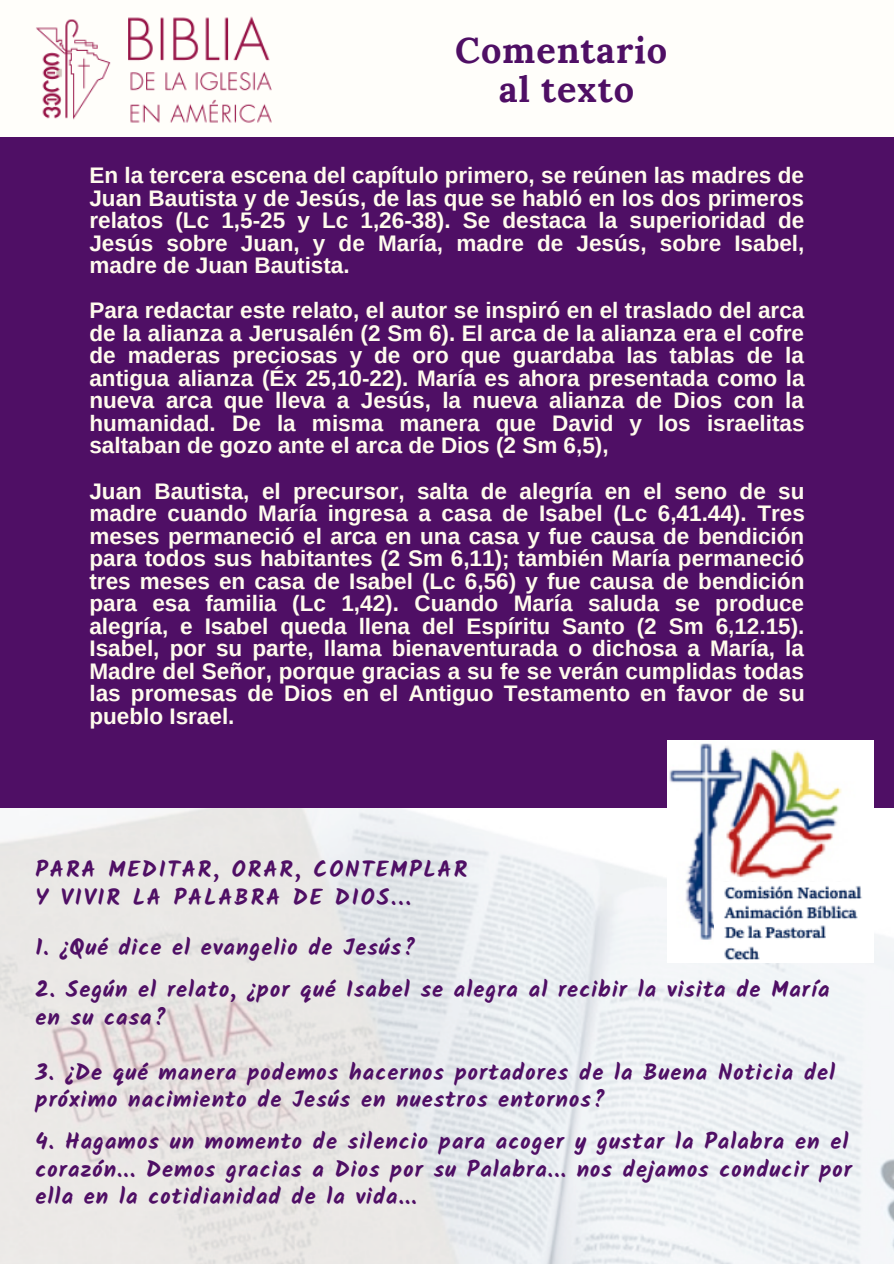
<style>
.page{position:relative;width:894px;height:1264px;background:#fff}
.page>*{position:absolute;margin:0;border:0;box-sizing:border-box;transform-origin:0 0}
.t1{font:700 36px "Lora";letter-spacing:.025em;color:#4f0f65}
.t2{font:700 22.5px/22.5px "Arimo";color:#fffbed;text-align:justify}
.t3{font:700 22.5px/27.5px "Kalam";letter-spacing:.045em;color:#4f0f65}
.t4{font:700 22.5px "Kalam";letter-spacing:.085em;color:#4f0f65}
</style>
<div class="page">
<div style="left:0;top:0;width:893px;height:1263px;background:#fffefa"></div>
<img style="left:0;top:807px;width:893px;height:456px">
<div style="left:0;top:137px;width:893px;height:670px;background:#4f0f65"></div>
<img style="left:36px;top:16px;width:236px;height:107px">
<img style="left:667px;top:740px;width:206px;height:222px">
<img style="left:714px;top:877px;width:159px;height:85px">
<p class="t1" style="left:455px;top:27px;width:213px">Comentario</p>
<p class="t1" style="left:498px;top:65px;width:137px">al texto</p>
<p class="t2" style="left:89px;top:164px;width:716px">En la tercera escena del capítulo primero, se reúnen las madres de Juan Bautista y de Jesús, de las que se habló en los dos primeros relatos (Lc 1,5-25 y Lc 1,26-38). Se destaca la superioridad de Jesús sobre Juan, y de María, madre de Jesús, sobre Isabel, madre de Juan Bautista.</p>
<p class="t2" style="left:89px;top:299px;width:716px">Para redactar este relato, el autor se inspiró en el traslado del arca de la alianza a Jerusalén (2 Sm 6). El arca de la alianza era el cofre de maderas preciosas y de oro que guardaba las tablas de la antigua alianza (Éx 25,10-22). María es ahora presentada como la nueva arca que lleva a Jesús, la nueva alianza de Dios con la humanidad. De la misma manera que David y los israelitas saltaban de gozo ante el arca de Dios (2 Sm 6,5),</p>
<p class="t2" style="left:89px;top:479px;width:716px">Juan Bautista, el precursor, salta de alegría en el seno de su madre cuando María ingresa a casa de Isabel (Lc 6,41.44). Tres meses permaneció el arca en una casa y fue causa de bendición para todos sus habitantes (2 Sm 6,11); también María permaneció tres meses en casa de Isabel (Lc 6,56) y fue causa de bendición para esa familia (Lc 1,42). Cuando María saluda se produce alegría, e Isabel queda llena del Espíritu Santo (2 Sm 6,12.15).<br>Isabel, por su parte, llama bienaventurada o dichosa a María, la Madre del Señor, porque gracias a su fe se verán cumplidas todas las promesas de Dios en el Antiguo Testamento en favor de su pueblo Israel.</p>
<p class="t4" style="left:36px;top:856px;width:433px">PARA MEDITAR, ORAR, CONTEMPLAR</p>
<p class="t4" style="left:36px;top:883px;width:377px">Y VIVIR LA PALABRA DE DIOS...</p>
<p class="t3" style="left:36px;top:933px;width:382px">1. ¿Qué dice el evangelio de Jesús?</p>
<p class="t3" style="left:36px;top:975px;width:795px">2. Según el relato, ¿por qué Isabel se alegra al recibir la visita de María en su casa?</p>
<p class="t3" style="left:36px;top:1058px;width:800px">3. ¿De qué manera podemos hacernos portadores de la Buena Noticia del próximo nacimiento de Jesús en nuestros entornos?</p>
<p class="t3" style="left:36px;top:1127px;width:817px">4. Hagamos un momento de silencio para acoger y gustar la Palabra en el corazón... Demos gracias a Dios por su Palabra... nos dejamos conducir por ella en la cotidianidad de la vida...</p>
</div>
